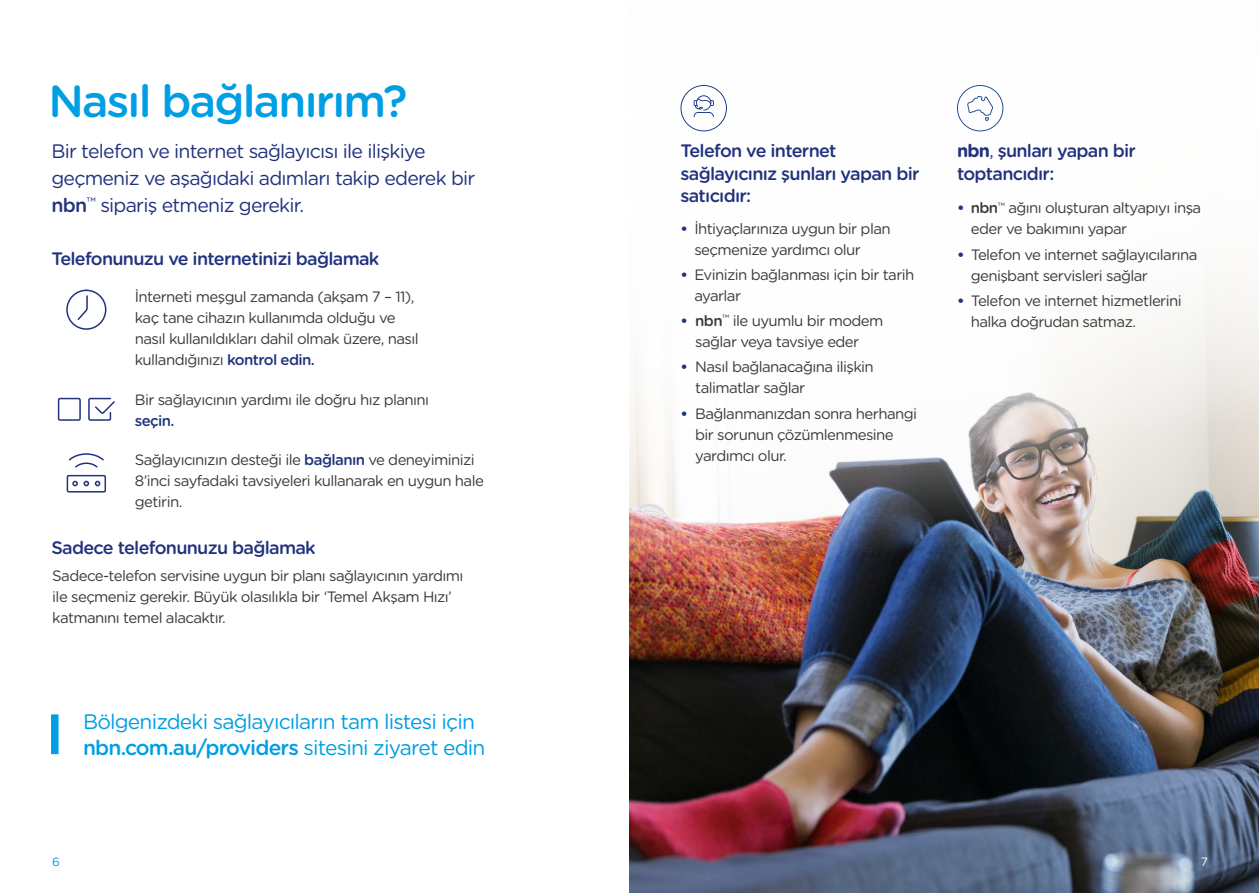
<style>
.page{position:relative;width:1259px;height:893px;background:#fff}
.page>*{position:absolute;margin:0;border:0;box-sizing:border-box;transform-origin:0 0}
.t1{font:500 45px "Gotham Rounded";letter-spacing:-.04em;color:#009fe3}
.t2{font:21px/25.2px "Gotham Rounded";letter-spacing:-.04em;color:#009fe3}
.t3{font:19.5px/27px "Gotham Rounded";letter-spacing:-.04em;color:#21327e}
.t4{font:500 18px/22.5px "Gotham Rounded";letter-spacing:-.04em;color:#21327e}
.t5{font:15px/21px "Gotham Rounded";letter-spacing:-.04em;color:#3a3a39}
.t6{font:500 15px "Gotham Rounded";letter-spacing:-.04em;color:#21327e}
.t7{font:12px "Gotham Rounded";color:#009fe3}
.t8{font:12px "Gotham Rounded";color:#fff}
.s1{font-weight:500}
.s2{font-weight:500;color:#21327e}
.s3{font-weight:700;color:#21327e}
.s4{font-weight:700}
.s5{font-weight:400}
</style>
<div class="page">
<svg style="left:66px;top:289px;width:41px;height:41px"></svg>
<svg style="left:57px;top:397px;width:58px;height:24px"></svg>
<svg style="left:68px;top:453px;width:36px;height:15px"></svg>
<svg style="left:84px;top:481px;width:5px;height:5px"></svg>
<svg style="left:72px;top:481px;width:6px;height:5px"></svg>
<svg style="left:95px;top:481px;width:5px;height:5px"></svg>
<div style="left:67px;top:475px;width:39px;height:18px;border:2px solid #21327e"></div>
<img style="left:629px;top:672px;width:630px;height:221px">
<img style="left:629px;top:105px;width:630px;height:567px">
<svg style="left:957px;top:85px;width:46px;height:46px"></svg>
<svg style="left:680px;top:85px;width:47px;height:46px"></svg>
<div style="left:51px;top:714px;width:8px;height:40px;background:#009fe3"></div>
<h1 class="t1" style="left:48px;top:69px;width:361px">Nasıl bağlanırım?</h1>
<h3 class="t3" style="left:51px;top:137px;width:425px">Bir telefon ve internet sağlayıcısı ile ilişkiye geçmeniz ve aşağıdaki adımları takip ederek bir <span class="s1">nbn</span><sup>™</sup> sipariş etmeniz gerekir.</h3>
<p class="t4" style="left:51px;top:247px;width:329px">Telefonunuzu ve internetinizi bağlamak</p>
<p class="t5" style="left:135px;top:285px;width:285px">İnterneti meşgul zamanda (akşam 7 – 11), kaç tane cihazın kullanımda olduğu ve nasıl kullanıldıkları dahil olmak üzere, nasıl kullandığınızı <span class="s2">kontrol edin.</span></p>
<p class="t5" style="left:135px;top:388px;width:296px">Bir sağlayıcının yardımı ile doğru hız planını</p>
<p class="t6" style="left:135px;top:410px;width:41px">seçin.</p>
<p class="t5" style="left:135px;top:449px;width:350px">Sağlayıcınızın desteği ile <span class="s2">bağlanın</span> ve deneyiminizi<br>8’inci sayfadaki tavsiyeleri kullanarak en uygun hale getirin.</p>
<p class="t4" style="left:51px;top:535px;width:266px">Sadece telefonunuzu bağlamak</p>
<p class="t5" style="left:52px;top:565px;width:413px">Sadece-telefon servisine uygun bir planı sağlayıcının yardımı ile seçmeniz gerekir. Büyük olasılıkla bir ‘Temel Akşam Hızı’ katmanını temel alacaktır.</p>
<h2 class="t2" style="left:83px;top:708px;width:404px">Bölgenizdeki sağlayıcıların tam listesi için <span class="s1">nbn.com.au/providers</span> sitesini ziyaret edin</h2>
<p class="t4" style="left:680px;top:139px;width:240px">Telefon ve internet sağlayıcınız şunları yapan bir satıcıdır:</p>
<p class="t5" style="left:694px;top:217px;width:198px;text-indent:-14px"><span class="s3">•</span> İhtiyaçlarınıza uygun bir plan seçmenize yardımcı olur</p>
<p class="t5" style="left:694px;top:263px;width:222px;text-indent:-14px"><span class="s3">•</span> Evinizin bağlanması için bir tarih ayarlar</p>
<p class="t5" style="left:695px;top:310px;width:190px;text-indent:-15px"><span class="s3">•</span> <span class="s1">nbn</span><sup>™</sup> ile uyumlu bir modem sağlar veya tavsiye eder</p>
<p class="t5" style="left:695px;top:356px;width:180px;text-indent:-15px"><span class="s3">•</span> Nasıl bağlanacağına ilişkin talimatlar sağlar</p>
<p class="t5" style="left:695px;top:402px;width:223px;text-indent:-15px"><span class="s3">•</span> Bağlanmanızdan sonra herhangi bir sorunun çözümlenmesine yardımcı olur.</p>
<p class="t4" style="left:957px;top:139px;width:181px"><span class="s4">nbn</span><span class="s5">,</span> şunları yapan bir toptancıdır:</p>
<p class="t5" style="left:970px;top:197px;width:232px;text-indent:-14px"><span class="s3">•</span> <span class="s1">nbn</span><sup>™</sup> ağını oluşturan altyapıyı inşa eder ve bakımını yapar</p>
<p class="t5" style="left:970px;top:243px;width:228px;text-indent:-14px"><span class="s3">•</span> Telefon ve internet sağlayıcılarına genişbant servisleri sağlar</p>
<p class="t5" style="left:970px;top:289px;width:212px;text-indent:-14px"><span class="s3">•</span> Telefon ve internet hizmetlerini halka doğrudan satmaz.</p>
<p class="t7" style="left:52px;top:853px;width:9px">6</p>
<p class="t8" style="left:1200px;top:853px;width:9px">7</p>
</div>
